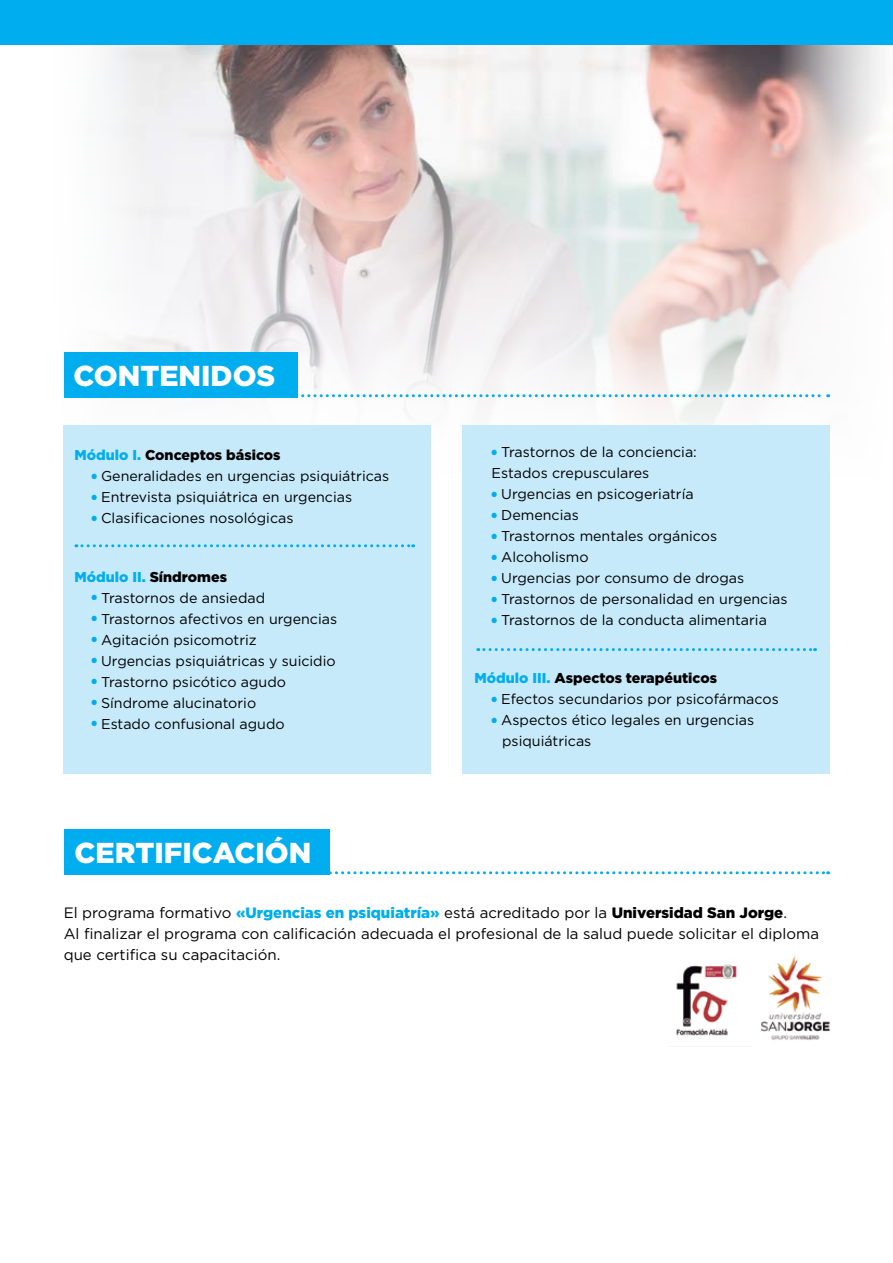
<style>
.page{position:relative;width:893px;height:1263px;background:#fff}
.page>*{position:absolute;margin:0;border:0;box-sizing:border-box;transform-origin:0 0}
.t1{font:900 28.8px "Gotham";color:#fff}
.t2{font:15px/21px "Gotham";color:#000}
.t3{font:14.25px/21px "Gotham";color:#000}
.t4{font:900 14.25px "Gotham";color:#000}
.t5{font:900 14.25px "Gotham";color:#00aeef}
.s1{color:#00aeef}
.s2{color:#000}
.s3{font-weight:900;color:#00aeef}
.s4{font-weight:900}
</style>
<div class="page">
<img style="left:43px;top:44px;width:850px;height:485px">
<div style="left:0;top:0;width:893px;height:44px;background:#00aeef"></div>
<div style="left:462px;top:425px;width:367px;height:349px;background:#c7eafb"></div>
<div style="left:64px;top:425px;width:367px;height:349px;background:#c7eafb"></div>
<svg style="left:478px;top:648px;width:337px;height:3px"></svg>
<svg style="left:76px;top:544px;width:338px;height:3px"></svg>
<svg style="left:298px;top:394px;width:531px;height:3px"></svg>
<div style="left:64px;top:352px;width:234px;height:45px;background:#00aeef"></div>
<svg style="left:330px;top:871px;width:499px;height:3px"></svg>
<div style="left:64px;top:829px;width:266px;height:45px;background:#00aeef"></div>
<img style="left:676px;top:956px;width:155px;height:84px">
<h1 class="t1" style="left:73px;top:356px;width:203px">CONTENIDOS</h1>
<p class="t4" style="left:74px;top:445px;width:208px"><span class="s1">Módulo I.</span> Conceptos básicos</p>
<p class="t3" style="left:91px;top:465px;width:299px"><sup>●</sup> Generalidades en urgencias psiquiátricas</p>
<p class="t3" style="left:91px;top:486px;width:262px"><sup>●</sup> Entrevista psiquiátrica en urgencias</p>
<p class="t3" style="left:91px;top:507px;width:204px"><sup>●</sup> Clasificaciones nosológicas</p>
<p class="t5" style="left:74px;top:567px;width:154px">Módulo II. <span class="s2">Síndromes</span></p>
<p class="t3" style="left:91px;top:587px;width:175px"><sup>●</sup> Trastornos de ansiedad</p>
<p class="t3" style="left:91px;top:608px;width:247px"><sup>●</sup> Trastornos afectivos en urgencias</p>
<p class="t3" style="left:91px;top:629px;width:167px"><sup>●</sup> Agitación psicomotriz</p>
<p class="t3" style="left:91px;top:650px;width:246px"><sup>●</sup> Urgencias psiquiátricas y suicidio</p>
<p class="t3" style="left:91px;top:671px;width:196px"><sup>●</sup> Trastorno psicótico agudo</p>
<p class="t3" style="left:91px;top:692px;width:166px"><sup>●</sup> Síndrome alucinatorio</p>
<p class="t3" style="left:91px;top:713px;width:195px"><sup>●</sup> Estado confusional agudo</p>
<h1 class="t1" style="left:74px;top:833px;width:238px">CERTIFICACIÓN</h1>
<p class="t3" style="left:491px;top:441px;width:207px"><sup>●</sup> Trastornos de la conciencia:<br>Estados crepusculares</p>
<p class="t3" style="left:491px;top:483px;width:204px"><sup>●</sup> Urgencias en psicogeriatría</p>
<p class="t3" style="left:491px;top:504px;width:89px"><sup>●</sup> Demencias</p>
<p class="t3" style="left:491px;top:525px;width:227px"><sup>●</sup> Trastornos mentales orgánicos</p>
<p class="t3" style="left:491px;top:546px;width:99px"><sup>●</sup> Alcoholismo</p>
<p class="t3" style="left:491px;top:567px;width:254px"><sup>●</sup> Urgencias por consumo de drogas</p>
<p class="t3" style="left:491px;top:588px;width:297px"><sup>●</sup> Trastornos de personalidad en urgencias</p>
<p class="t3" style="left:491px;top:609px;width:277px"><sup>●</sup> Trastornos de la conducta alimentaria</p>
<p class="t4" style="left:474px;top:669px;width:244px"><span class="s1">Módulo III.</span> Aspectos terapéuticos</p>
<p class="t3" style="left:491px;top:689px;width:289px"><sup>●</sup> Efectos secundarios por psicofármacos</p>
<p class="t3" style="left:502px;top:710px;width:254px;text-indent:-11px"><sup>●</sup> Aspectos ético legales en urgencias psiquiátricas</p>
<p class="t2" style="left:64px;top:902px;width:757px">El programa formativo <span class="s3">«Urgencias en psiquiatría»</span> está acreditado por la <span class="s4">Universidad San Jorge</span>.<br>Al finalizar el programa con calificación adecuada el profesional de la salud puede solicitar el diploma que certifica su capacitación.</p>
</div>
